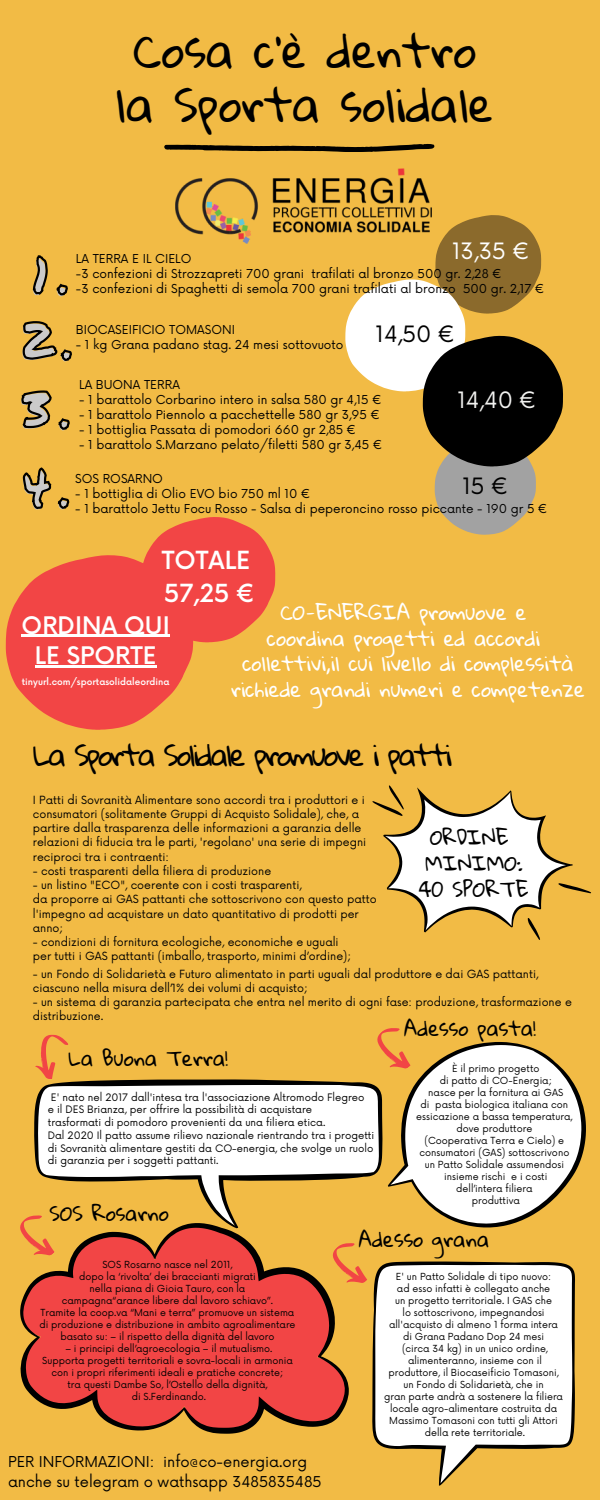
<style>
.page{position:relative;width:600px;height:1500px;background:#f2bb45}
.page>*{position:absolute;margin:0;border:0;box-sizing:border-box;transform-origin:0 0}
.t1{font:50px/68.9px "Permanent Marker";color:#cbcaca}
.t2{font:45.4px/54px "Gloria Hallelujah";color:#000;text-align:center}
.t3{font:29px "Gloria Hallelujah";letter-spacing:-.08em;color:#000}
.t4{font:500 24.4px/32.2px "Now";color:#fff}
.t5{font:500 23.6px/30.8px "Now";color:#fff;text-align:center}
.t6{font:22px "Now";color:#000}
.t7{font:22px "Now";color:#fff}
.t8{font:22px "Now";color:#f2f2f0}
.t9{font:20.3px/26.2px "Gloria Hallelujah";color:#000;text-align:center}
.t10{font:20px "Gloria Hallelujah";color:#000}
.t11{font:19.9px/25.9px "Gloria Hallelujah";color:#fff;text-align:center}
.t12{font:14.6px/20.2px "Now";color:#000}
.t13{font:12px/15px "Now";color:#000}
.t14{font:11px/14.2px "Now";color:#000}
.t15{font:10px/12.8px "Now";color:#000}
.t16{font:9.5px/12px "Now";color:#000;text-align:center}
.t17{font:500 9px "Now";color:#fff}
</style>
<div class="page">
<svg style="left:22px;top:467px;width:48px;height:42px"></svg>
<svg style="left:372px;top:785px;width:219px;height:155px"></svg>
<svg style="left:372px;top:1290px;width:203px;height:196px;fill:#fff"></svg>
<div style="left:379px;top:1275px;width:196px;height:15px;background:#fff"></div>
<svg style="left:379px;top:1042px;width:207px;height:233px;fill:#fff"></svg>
<svg style="left:34px;top:1079px;width:349px;height:149px;fill:#fff"></svg>
<svg style="left:377px;top:1028px;width:46px;height:49px"></svg>
<svg style="left:32px;top:255px;width:36px;height:41px"></svg>
<svg style="left:35px;top:1034px;width:34px;height:46px"></svg>
<svg style="left:349px;top:1243px;width:30px;height:49px"></svg>
<svg style="left:345px;top:215px;width:218px;height:320px"></svg>
<svg style="left:20px;top:1223px;width:329px;height:211px;fill:#f24545"></svg>
<svg style="left:20px;top:1209px;width:46px;height:55px"></svg>
<svg style="left:22px;top:321px;width:50px;height:40px"></svg>
<svg style="left:21px;top:390px;width:49px;height:40px"></svg>
<svg style="left:164px;top:143px;width:271px;height:9px"></svg>
<img style="left:175px;top:168px;width:262px;height:76px">
<svg style="left:6px;top:517px;width:269px;height:213px"></svg>
<hr style="left:22px;top:635px;width:148px;height:2px;background:#fff">
<hr style="left:35px;top:666px;width:122px;height:2px;background:#fff">
<h2 class="t2" style="left:116px;top:25px;width:379px">Cosa c'è dentro la Sporta solidale</h2>
<h3 class="t7" style="left:452px;top:239px;width:79px">13,35 €</h3>
<h1 class="t1" style="left:32px;top:240px;width:39px">1.</h1>
<p class="t13" style="left:76px;top:252px;width:470px">LA TERRA E IL CIELO<br>-3 confezioni di Strozzapreti 700 grani trafilati al bronzo 500 gr. 2,28 €<br>-3 confezioni di Spaghetti di semola 700 grani trafilati al bronzo 500 gr. 2,17 €</p>
<p class="t13" style="left:76px;top:323px;width:161px">BIOCASEIFICIO TOMASONI</p>
<p class="t13" style="left:76px;top:338px;width:269px">- 1 kg Grana padano stag. 24 mesi sottovuoto</p>
<h1 class="t1" style="left:20px;top:306px;width:56px">2.<br>3.</h1>
<h3 class="t6" style="left:376px;top:322px;width:81px">14,50 €</h3>
<p class="t13" style="left:79px;top:378px;width:102px">LA BUONA TERRA</p>
<p class="t13" style="left:79px;top:393px;width:304px">- 1 barattolo Corbarino intero in salsa 580 gr 4,15 €</p>
<p class="t13" style="left:79px;top:408px;width:302px">- 1 barattolo Piennolo a pacchettelle 580 gr 3,95 €</p>
<p class="t13" style="left:79px;top:423px;width:279px">- 1 bottiglia Passata di pomodori 660 gr 2,85 €</p>
<p class="t13" style="left:79px;top:438px;width:305px">- 1 barattolo S.Marzano pelato/filetti 580 gr 3,45 €</p>
<h3 class="t8" style="left:457px;top:388px;width:81px">14,40 €</h3>
<h1 class="t1" style="left:21px;top:454px;width:52px">4.</h1>
<p class="t13" style="left:75px;top:472px;width:89px">SOS ROSARNO</p>
<h3 class="t6" style="left:463px;top:473px;width:48px">15 €</h3>
<p class="t13" style="left:75px;top:487px;width:237px">- 1 bottiglia di Olio EVO bio 750 ml 10 €</p>
<p class="t13" style="left:75px;top:502px;width:474px">- 1 barattolo Jettu Focu Rosso - Salsa di peperoncino rosso piccante - 190 gr 5 €</p>
<h3 class="t4" style="left:162px;top:546px;width:95px">TOTALE<br>57,25 €</h3>
<h3 class="t5" style="left:22px;top:611px;width:150px">ORDINA QUI<br>LE SPORTE</h3>
<p class="t17" style="left:22px;top:677px;width:149px">tinyurl.com/sportasolidaleordina</p>
<h3 class="t11" style="left:231px;top:600px;width:355px">CO-ENERGIA promuove e<br>coordina progetti ed accordi collettivi,il cui livello di complessità richiede grandi numeri e competenze</h3>
<h3 class="t3" style="left:33px;top:739px;width:420px">La Sporta Solidale promuove i patti</h3>
<p class="t14" style="left:33px;top:793px;width:335px">I Patti di Sovranità Alimentare sono accordi tra i produttori e i consumatori (solitamente Gruppi di Acquisto Solidale), che, a partire dalla trasparenza delle informazioni a garanzia delle relazioni di fiducia tra le parti, 'regolano' una serie di impegni reciproci tra i contraenti:</p>
<p class="t14" style="left:33px;top:864px;width:240px">- costi trasparenti della filiera di produzione</p>
<p class="t14" style="left:33px;top:879px;width:345px">- un listino "ECO", coerente con i costi trasparenti,<br>da proporre ai GAS pattanti che sottoscrivono con questo patto l'impegno ad acquistare un dato quantitativo di prodotti per anno;</p>
<p class="t14" style="left:33px;top:936px;width:320px">- condizioni di fornitura ecologiche, economiche e uguali per tutti i GAS pattanti (imballo, trasporto, minimi d’ordine);</p>
<p class="t14" style="left:33px;top:967px;width:507px">- un Fondo di Solidarietà e Futuro alimentato in parti uguali dal produttore e dai GAS pattanti, ciascuno nella misura dell’1% dei volumi di acquisto;</p>
<p class="t14" style="left:33px;top:996px;width:541px">- un sistema di garanzia partecipata che entra nel merito di ogni fase: produzione, trasformazione e distribuzione.</p>
<h3 class="t9" style="left:419px;top:825px;width:111px">ORDINE<br>MINIMO:<br>40 SPORTE</h3>
<h3 class="t10" style="left:404px;top:1017px;width:134px">Adesso pasta!</h3>
<h3 class="t10" style="left:69px;top:1047px;width:161px">La Buona Terra!</h3>
<p class="t15" style="left:48px;top:1091px;width:328px;text-indent:3px">E' nato nel 2017 dall'intesa tra l'associazione Altromodo Flegreo<br>e il DES Brianza, per offrire la possibilità di acquistare<br>trasformati di pomodoro provenienti da una filiera etica.<br>Dal 2020 Il patto assume rilievo nazionale rientrando tra i progetti di Sovranità alimentare gestiti da CO-energia, che svolge un ruolo di garanzia per i soggetti pattanti.</p>
<h3 class="t10" style="left:50px;top:1203px;width:121px">SOS Rosarno</h3>
<p class="t16" style="left:416px;top:1063px;width:158px">È il primo progetto<br>di patto di CO-Energia;<br>nasce per la fornitura ai GAS<br>di pasta biologica italiana con essicazione a bassa temperatura, dove produttore<br>(Cooperativa Terra e Cielo) e consumatori (GAS) sottoscrivono un Patto Solidale assumendosi insieme rischi e i costi<br>dell’intera filiera<br>produttiva</p>
<p class="t16" style="left:39px;top:1259px;width:258px">SOS Rosarno nasce nel 2011,<br>dopo la ‘rivolta’ dei braccianti migrati<br>nella piana di Gioia Tauro, con la<br>campagna“arance libere dal lavoro schiavo”.<br>Tramite la coop.va “Mani e terra” promuove un sistema di produzione e distribuzione in ambito agroalimentare basato su: – il rispetto della dignità del lavoro</p>
<p class="t16" style="left:42px;top:1343px;width:252px">– i principi dell’agroecologia – il mutualismo.<br>Supporta progetti territoriali e sovra-locali in armonia con i propri riferimenti ideali e pratiche concrete;<br>tra questi Dambe So, l’Ostello della dignità,<br>di S.Ferdinando.</p>
<h3 class="t12" style="left:8px;top:1452px;width:315px">PER INFORMAZIONI: info@co-energia.org anche su telegram o wathsapp 3485835485</h3>
<h3 class="t10" style="left:359px;top:1228px;width:132px">Adesso grana</h3>
<p class="t16" style="left:384px;top:1271px;width:180px">E' un Patto Solidale di tipo nuovo:<br>ad esso infatti è collegato anche<br>un progetto territoriale. I GAS che<br>lo sottoscrivono, impegnandosi all'acquisto di almeno 1 forma intera di Grana Padano Dop 24 mesi<br>(circa 34 kg) in un unico ordine, alimenteranno, insieme con il produttore, il Biocaseificio Tomasoni, un Fondo di Solidarietà, che in<br>gran parte andrà a sostenere la filiera locale agro-alimentare costruita da Massimo Tomasoni con tutti gli Attori della rete territoriale.</p>
</div>
